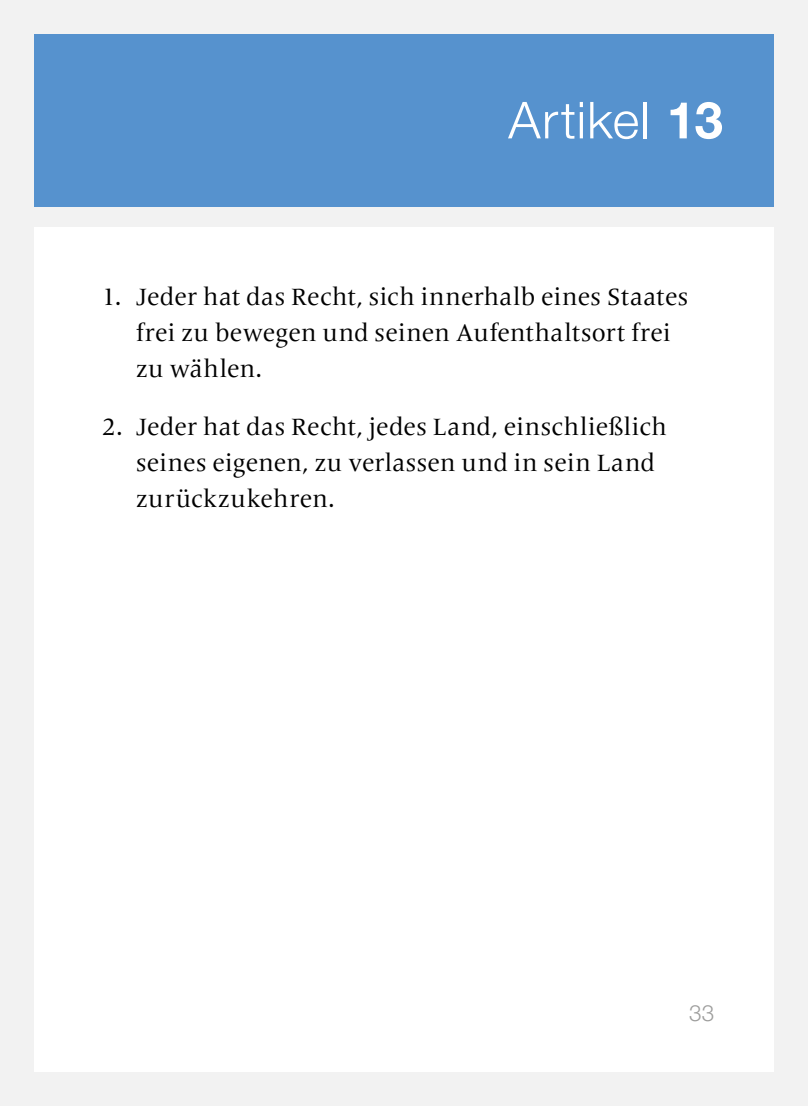
<style>
.page{position:relative;width:808px;height:1106px;background:#f2f2f2}
.page>*{position:absolute;margin:0;border:0;box-sizing:border-box;transform-origin:0 0}
.t1{font:300 51px "Helvetica Neue LT Pro";letter-spacing:.025em;color:#fff}
.t2{font:24.6px/36px "Frutiger Serif LT Pro";letter-spacing:.01em;color:#000}
.t3{font:300 22.5px "Helvetica Neue LT Pro";color:#9d9d9c}
.s1{font-weight:700}
</style>
<div class="page">
<div style="left:34px;top:227px;width:740px;height:844px;background:#fff"></div>
<div style="left:34px;top:34px;width:740px;height:172px;background:#5692ce"></div>
<h1 class="t1" style="left:508px;top:89px;width:216px">Artikel <span class="s1">13</span></h1>
<p class="t2" style="left:136px;top:279px;width:554px;text-indent:-34px">1. Jeder hat das Recht, sich innerhalb eines Staates frei zu bewegen und seinen Aufenthaltsort frei zu wählen.</p>
<p class="t2" style="left:136px;top:408px;width:532px;text-indent:-34px">2. Jeder hat das Recht, jedes Land, einschließlich seines eigenen, zu verlassen und in sein Land zurückzukehren.</p>
<p class="t3" style="left:689px;top:999px;width:27px">33</p>
</div>
